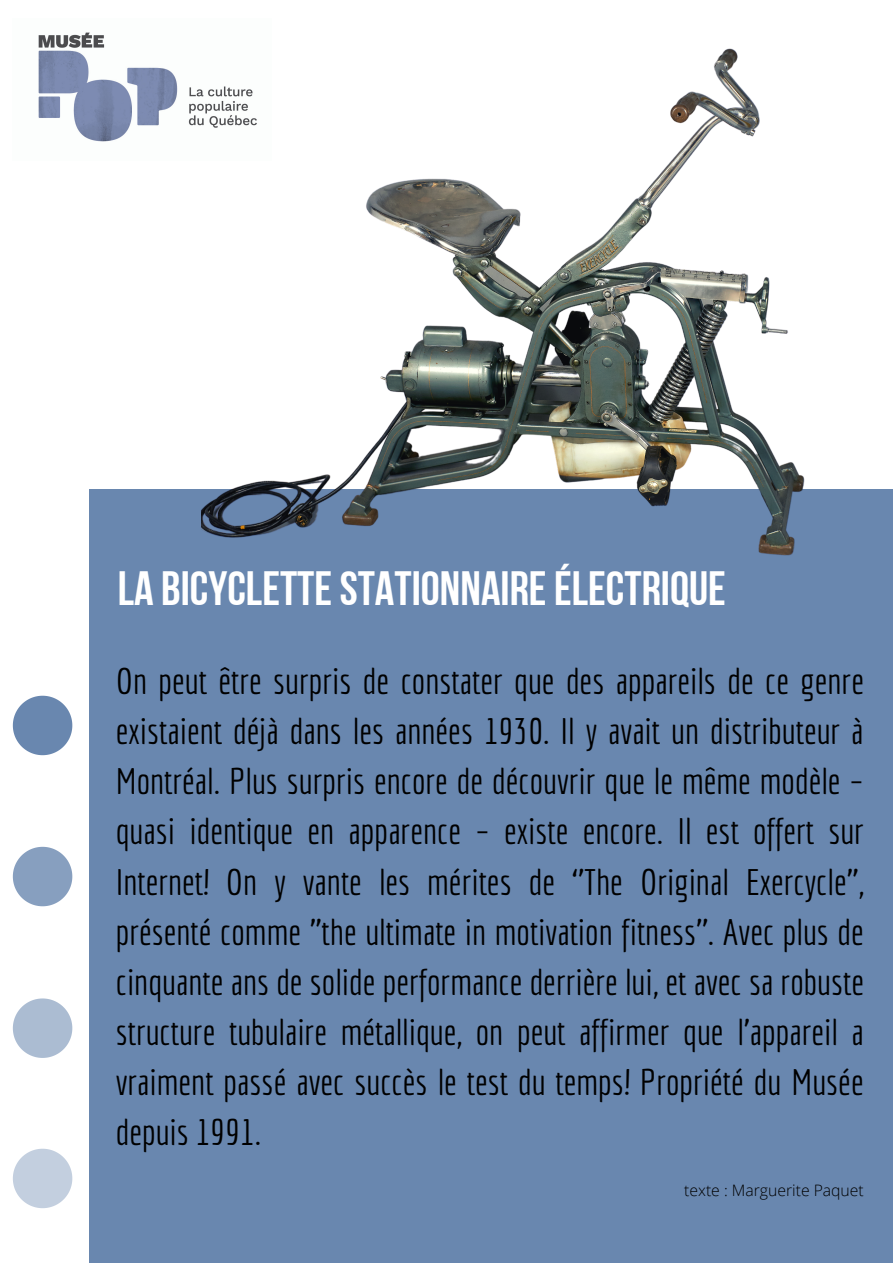
<style>
.page{position:relative;width:893px;height:1263px;background:#fff}
.page>*{position:absolute;margin:0;border:0;box-sizing:border-box;transform-origin:0 0}
.t1{font:48px "Bebas Neue Cyrillic";color:#fff}
.t2{font:36px/50.1px "Economica";color:#000;text-align:justify}
.t3{font:300 15.75px "Open Sans";color:#000}
</style>
<div class="page">
<div style="left:89px;top:489px;width:804px;height:774px;background:#6987af"></div>
<img style="left:202px;top:48px;width:603px;height:508px">
<svg style="left:13px;top:1149px;width:59px;height:59px"></svg>
<svg style="left:13px;top:696px;width:59px;height:59px"></svg>
<svg style="left:13px;top:998px;width:59px;height:60px"></svg>
<svg style="left:13px;top:847px;width:59px;height:59px"></svg>
<img style="left:38px;top:32px;width:233px;height:128px">
<h1 class="t1" style="left:118px;top:569px;width:609px">LA BICYCLETTESTATIONNAIREÉLECTRIQUE</h1>
<p class="t2" style="left:116px;top:656px;width:750px">On peut être surpris de constater que des appareils de ce genre existaient déjà dans les années 1930. Il y avait un distributeur à Montréal. Plus surpris encore de découvrir que le même modèle – quasi identique en apparence – existe encore. Il est offert sur Internet! On y vante les mérites de ‘’The Original Exercycle’’, présenté comme ''the ultimate in motivation fitness’’. Avec plus de cinquante ans de solide performance derrière lui, et avec sa robuste structure tubulaire métallique, on peut affirmer que l’appareil a vraiment passé avec succès le test du temps! Propriété du Musée depuis 1991.</p>
<p class="t3" style="left:684px;top:1179px;width:181px">texte : Marguerite Paquet</p>
</div>
